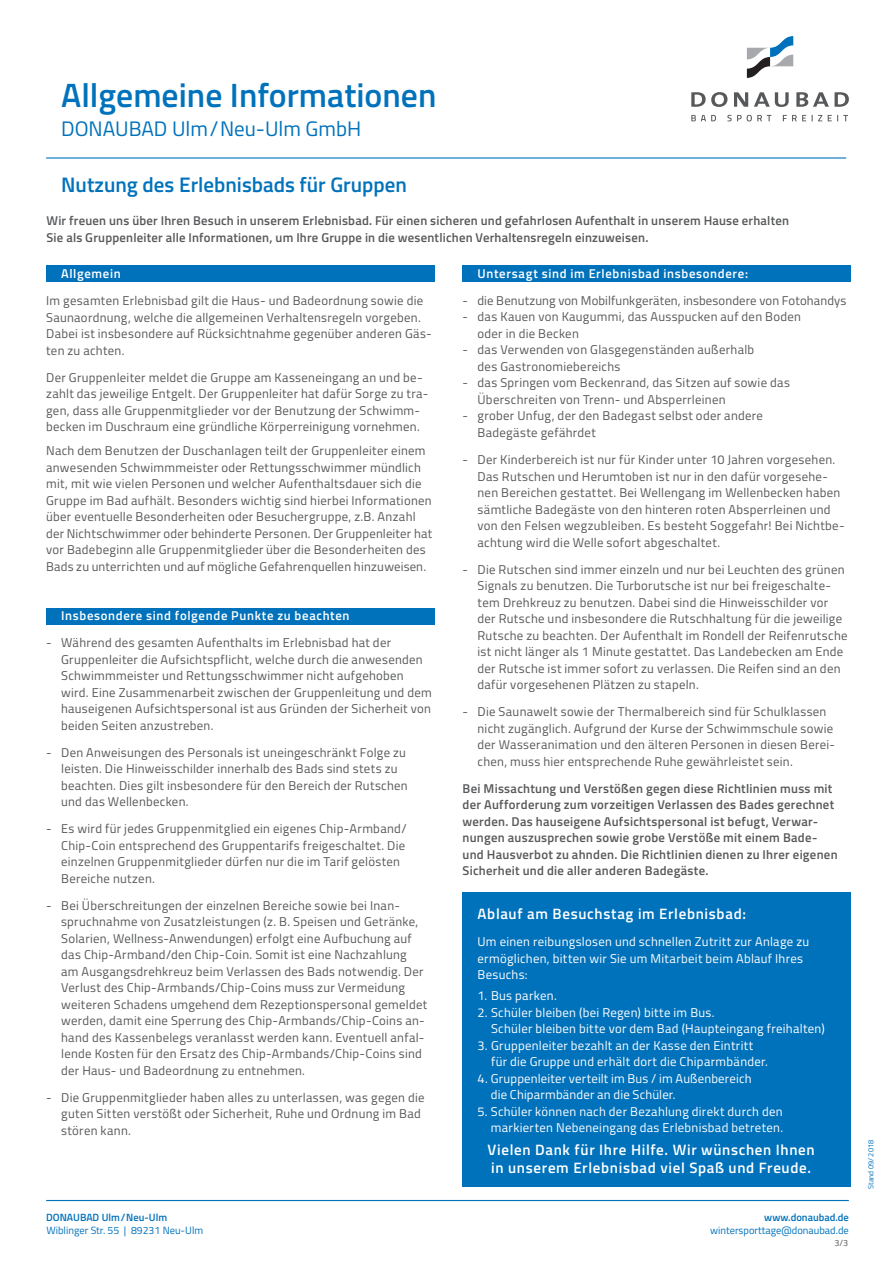
<style>
.page{position:relative;width:893px;height:1263px;background:#fff}
.page>*{position:absolute;margin:0;border:0;box-sizing:border-box;transform-origin:0 0}
.t1{font:600 33.75px "Titillium";color:#0072bc}
.t2{font:600 21px "Titillium";color:#0072bc}
.t3{font:21px "Titillium";color:#0072bc}
.t4{font:600 15px/18px "Titillium";letter-spacing:.045em;color:#fff}
.t5{font:12.75px/16.5px "Titillium";letter-spacing:.02em;color:#57585a}
.t6{font:600 12.75px/16.5px "Titillium";letter-spacing:.02em;color:#57585a}
.t7{font:12.75px/16.5px "Titillium";letter-spacing:.02em;color:#fff}
.t8{font:600 12.75px "Titillium";letter-spacing:.055em;color:#fff}
.t9{font:10.5px "Titillium";color:#0072bc}
.t10{font:600 10.5px "Titillium";color:#0072bc}
.t11{font:9px "Titillium";color:#57585a}
.t12{font:7.5px "Titillium";color:#0072bc}
</style>
<div class="page">
<hr style="left:46px;top:1200px;width:803px;height:1px;background:#0072bc">
<hr style="left:46px;top:157px;width:800px;height:2px;background:#0072bc">
<svg style="left:691px;top:115px;width:157px;height:6px"></svg>
<svg style="left:691px;top:92px;width:158px;height:15px"></svg>
<svg style="left:747px;top:36px;width:46px;height:42px"></svg>
<div style="left:46px;top:265px;width:388px;height:17px;background:#0072bc"></div>
<div style="left:46px;top:608px;width:389px;height:16px;background:#0072bc"></div>
<div style="left:463px;top:265px;width:388px;height:17px;background:#0072bc"></div>
<div style="left:463px;top:892px;width:388px;height:294px;background:#0072bc"></div>
<h1 class="t1" style="left:61px;top:70px;width:377px">Allgemeine Informationen</h1>
<h2 class="t3" style="left:61px;top:113px;width:302px">DONAUBAD Ulm/Neu-Ulm GmbH</h2>
<h2 class="t2" style="left:61px;top:169px;width:347px">Nutzung des Erlebnisbads für Gruppen</h2>
<p class="t6" style="left:47px;top:212px;width:744px">Wir freuen uns über Ihren Besuch in unserem Erlebnisbad. Für einen sicheren und gefahrlosen Aufenthalt in unserem Hause erhalten<br>Sie als Gruppenleiter alle Informationen, um Ihre Gruppe in die wesentlichen Verhaltensregeln einzuweisen.</p>
<p class="t8" style="left:61px;top:264px;width:61px">Allgemein</p>
<p class="t5" style="left:46px;top:292px;width:387px">Im gesamten Erlebnisbad gilt die Haus- und Badeordnung sowie die Saunaordnung, welche die allgemeinen Verhaltensregeln vorgeben.<br>Dabei ist insbesondere auf Rücksichtnahme gegenüber anderen Gäs&shy;ten zu achten.</p>
<p class="t5" style="left:46px;top:368px;width:384px">Der Gruppenleiter meldet die Gruppe am Kasseneingang an und be&shy;zahlt das jeweilige Entgelt. Der Gruppenleiter hat dafür Sorge zu tra&shy;gen, dass alle Gruppenmitglieder vor der Benutzung der Schwimm&shy;becken im Duschraum eine gründliche Körperreinigung vornehmen.</p>
<p class="t5" style="left:46px;top:442px;width:388px">Nach dem Benutzen der Duschanlagen teilt der Gruppenleiter einem anwesenden Schwimmmeister oder Rettungsschwimmer mündlich mit, mit wie vielen Personen und welcher Aufenthaltsdauer sich die Gruppe im Bad aufhält. Besonders wichtig sind hierbei Informationen über eventuelle Besonderheiten oder Besuchergruppe, z.B. Anzahl der Nichtschwimmer oder behinderte Personen. Der Gruppenleiter hat vor Badebeginn alle Gruppenmitglieder über die Besonderheiten des Bads zu unterrichten und auf mögliche Gefahrenquellen hinzuweisen.</p>
<p class="t8" style="left:61px;top:606px;width:290px">Insbesondere sind folgende Punkte zu beachten</p>
<p class="t5" style="left:61px;top:634px;width:372px;text-indent:-15px">- Während des gesamten Aufenthalts im Erlebnisbad hat der Gruppenleiter die Aufsichtspflicht, welche durch die anwesenden Schwimmmeister und Rettungsschwimmer nicht aufgehoben wird. Eine Zusammenarbeit zwischen der Gruppenleitung und dem hauseigenen Aufsichtspersonal ist aus Gründen der Sicherheit von beiden Seiten anzustreben.</p>
<p class="t5" style="left:61px;top:743px;width:348px;text-indent:-15px">- Den Anweisungen des Personals ist uneingeschränkt Folge zu leisten. Die Hinweisschilder innerhalb des Bads sind stets zu beachten. Dies gilt insbesondere für den Bereich der Rutschen und das Wellenbecken.</p>
<p class="t5" style="left:61px;top:820px;width:347px;text-indent:-15px">- Es wird für jedes Gruppenmitglied ein eigenes Chip-Armband/ Chip-Coin entsprechend des Gruppentarifs freigeschaltet. Die einzelnen Gruppenmitglieder dürfen nur die im Tarif gelösten Bereiche nutzen.</p>
<p class="t5" style="left:61px;top:896px;width:368px;text-indent:-15px">- Bei Überschreitungen der einzelnen Bereiche sowie bei Inan&shy;spruchnahme von Zusatzleistungen (z. B. Speisen und Getränke, Solarien, Wellness-Anwendungen) erfolgt eine Aufbuchung auf das Chip-Armband/den Chip-Coin. Somit ist eine Nachzahlung am Ausgangsdrehkreuz beim Verlassen des Bads notwendig. Der Verlust des Chip-Armbands/Chip-Coins muss zur Vermeidung weiteren Schadens umgehend dem Rezeptionspersonal gemeldet werden, damit eine Sperrung des Chip-Armbands/Chip-Coins an&shy;hand des Kassenbelegs veranlasst werden kann. Eventuell anfal&shy;lende Kosten für den Ersatz des Chip-Armbands/Chip-Coins sind der Haus- und Badeordnung zu entnehmen.</p>
<p class="t5" style="left:61px;top:1088px;width:365px;text-indent:-15px">- Die Gruppenmitglieder haben alles zu unterlassen, was gegen die guten Sitten verstößt oder Sicherheit, Ruhe und Ordnung im Bad stören kann.</p>
<p class="t10" style="left:46px;top:1209px;width:123px">DONAUBAD Ulm/Neu-Ulm</p>
<p class="t9" style="left:47px;top:1222px;width:158px">Wiblinger Str. 55 | 89231 Neu-Ulm</p>
<p class="t8" style="left:477px;top:264px;width:272px">Untersagt sind im Erlebnisbad insbesondere:</p>
<p class="t5" style="left:462px;top:292px;width:385px">- die Benutzung von Mobilfunkgeräten, insbesondere von Fotohandys</p>
<p class="t5" style="left:477px;top:308px;width:325px;text-indent:-15px">- das Kauen von Kaugummi, das Ausspucken auf den Boden oder in die Becken</p>
<p class="t5" style="left:477px;top:341px;width:278px;text-indent:-15px">- das Verwenden von Glasgegenständen außerhalb des Gastronomiebereichs</p>
<p class="t5" style="left:477px;top:374px;width:314px;text-indent:-15px">- das Springen vom Beckenrand, das Sitzen auf sowie das<br>Überschreiten von Trenn- und Absperrleinen</p>
<p class="t5" style="left:477px;top:407px;width:287px;text-indent:-15px">- grober Unfug, der den Badegast selbst oder andere<br>Badegäste gefährdet</p>
<p class="t5" style="left:477px;top:451px;width:369px;text-indent:-15px">- Der Kinderbereich ist nur für Kinder unter 10 Jahren vorgesehen.<br>Das Rutschen und Herumtoben ist nur in den dafür vorgesehe&shy;nen Bereichen gestattet. Bei Wellengang im Wellenbecken haben sämtliche Badegäste von den hinteren roten Absperrleinen und von den Felsen wegzubleiben. Es besteht Soggefahr! Bei Nichtbe&shy;achtung wird die Welle sofort abgeschaltet.</p>
<p class="t5" style="left:477px;top:560px;width:372px;text-indent:-15px">- Die Rutschen sind immer einzeln und nur bei Leuchten des grünen Signals zu benutzen. Die Turborutsche ist nur bei freigeschalte&shy;tem Drehkreuz zu benutzen. Dabei sind die Hinweisschilder vor der Rutsche und insbesondere die Rutschhaltung für die jeweilige Rutsche zu beachten. Der Aufenthalt im Rondell der Reifenrutsche ist nicht länger als 1 Minute gestattet. Das Landebecken am Ende der Rutsche ist immer sofort zu verlassen. Die Reifen sind an den dafür vorgesehenen Plätzen zu stapeln.</p>
<p class="t5" style="left:477px;top:703px;width:359px;text-indent:-15px">- Die Saunawelt sowie der Thermalbereich sind für Schulklassen nicht zugänglich. Aufgrund der Kurse der Schwimmschule sowie der Wasseranimation und den älteren Personen in diesen Berei&shy;chen, muss hier entsprechende Ruhe gewährleistet sein.</p>
<p class="t6" style="left:462px;top:779px;width:377px">Bei Missachtung und Verstößen gegen diese Richtlinien muss mit der Aufforderung zum vorzeitigen Verlassen des Bades gerechnet werden. Das hauseigene Aufsichtspersonal ist befugt, Verwar&shy;nungen auszusprechen sowie grobe Verstöße mit einem Bade&shy;und Hausverbot zu ahnden. Die Richtlinien dienen zu Ihrer eigenen Sicherheit und die aller anderen Badegäste.</p>
<p class="t4" style="left:478px;top:904px;width:270px">Ablauf am Besuchstag im Erlebnisbad:</p>
<p class="t7" style="left:477px;top:933px;width:333px">Um einen reibungslosen und schnellen Zutritt zur Anlage zu ermöglichen, bitten wir Sie um Mitarbeit beim Ablauf Ihres<br>Besuchs:</p>
<p class="t7" style="left:477px;top:987px;width:81px">1. Bus parken.</p>
<p class="t7" style="left:491px;top:1003px;width:335px;text-indent:-14px">2. Schüler bleiben (bei Regen) bitte im Bus.<br>Schüler bleiben bitte vor dem Bad (Haupteingang freihalten)</p>
<p class="t7" style="left:491px;top:1036px;width:278px;text-indent:-14px">3. Gruppenleiter bezahlt an der Kasse den Eintritt für die Gruppe und erhält dort die Chiparmbänder.</p>
<p class="t7" style="left:491px;top:1069px;width:262px;text-indent:-13px">4. Gruppenleiter verteilt im Bus / im Außenbereich die Chiparmbänder an die Schüler.</p>
<p class="t7" style="left:477px;top:1102px;width:307px;text-align:right">5. Schüler können nach der Bezahlung direkt durch den markierten Nebeneingang das Erlebnisbad betreten.</p>
<p class="t4" style="left:487px;top:1139px;width:329px">Vielen Dank für Ihre Hilfe. Wir wünschen Ihnen in unserem Erlebnisbad viel Spaß und Freude.</p>
<p class="t10" style="left:764px;top:1209px;width:86px">www.donaubad.de</p>
<p class="t11" style="left:834px;top:1236px;width:15px">3/3</p>
<p class="t9" style="left:710px;top:1222px;width:140px">wintersporttage@donaubad.de</p>
<p class="t12" style="left:865px;top:1189px;width:51px;rotate:-90deg">Stand 09/ 2018</p>
</div>
